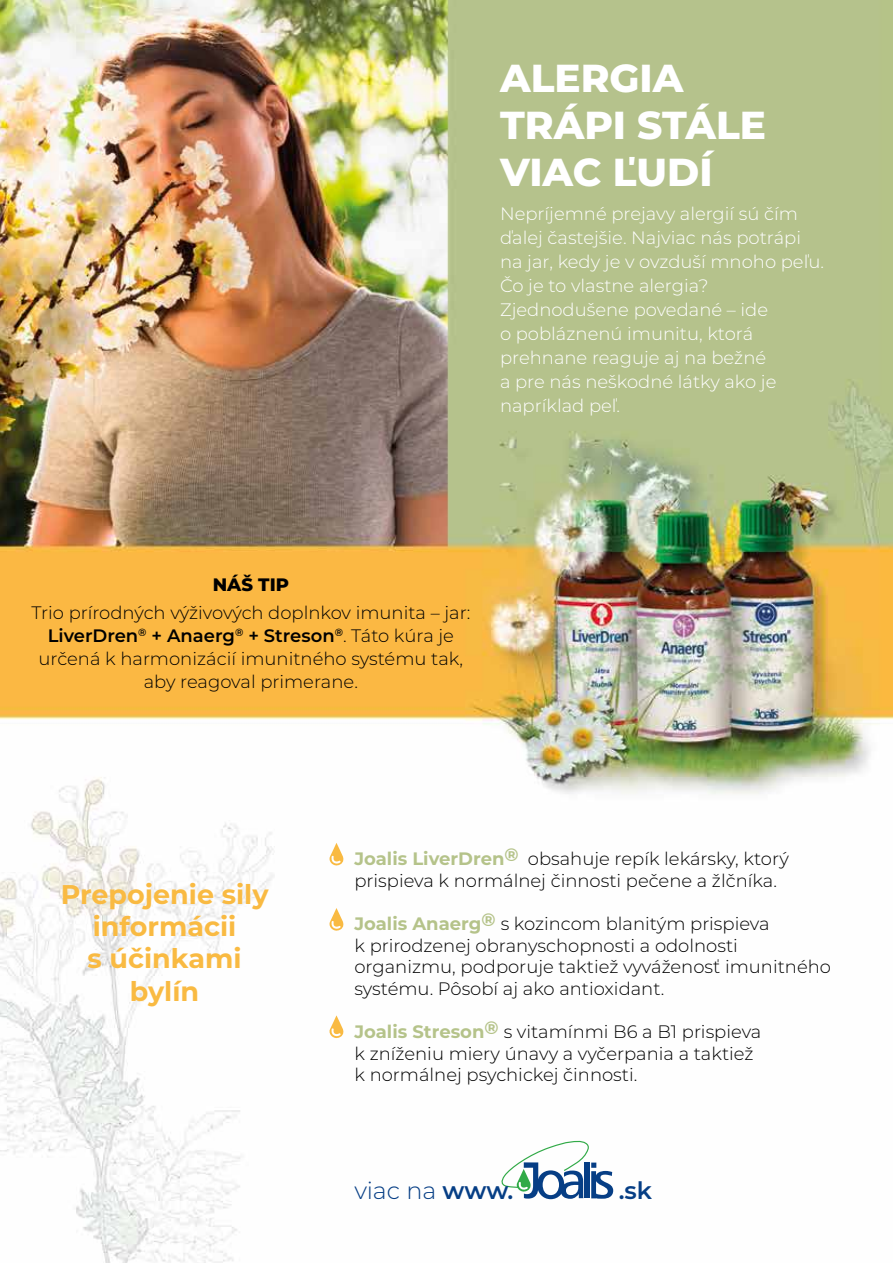
<style>
.page{position:relative;width:893px;height:1263px;background:#fff}
.page>*{position:absolute;margin:0;border:0;box-sizing:border-box;transform-origin:0 0}
.t1{font:800 39px/46.8px "Montserrat";color:#fff}
.t2{font:700 27px/32.4px "Montserrat";color:#f9ba42;text-align:center}
.t3{font:300 24px "Montserrat";color:#063e85}
.t4{font:600 24px "Montserrat";color:#063e85}
.t5{font:300 18px/21.6px "Montserrat";color:#000}
.t6{font:300 18px/24px "Montserrat";color:#fff}
.t7{font:800 18px "Montserrat";color:#000}
.s1{font-weight:600}
.s2{font-weight:700;color:#b5c38a}
</style>
<div class="page">
<img style="left:0;top:0;width:893px;height:1263px">
<svg style="left:500px;top:1139px;width:113px;height:60px"></svg>
<svg style="left:328px;top:843px;width:16px;height:24px"></svg>
<svg style="left:328px;top:908px;width:16px;height:24px"></svg>
<svg style="left:328px;top:1015px;width:16px;height:24px"></svg>
<h1 class="t1" style="left:500px;top:53px;width:268px">ALERGIA<br>TRÁPI STÁLE<br>VIAC ĽUDÍ</h1>
<p class="t6" style="left:500px;top:201px;width:326px">Nepríjemné prejavy alergií sú čím ďalej častejšie. Najviac nás potrápi na jar, kedy je v ovzduší mnoho peľu.<br>Čo je to vlastne alergia?<br>Zjednodušene povedané – ide<br>o pobláznenú imunitu, ktorá prehnane reaguje aj na bežné<br>a pre nás neškodné látky ako je napríklad peľ.</p>
<p class="t7" style="left:213px;top:571px;width:78px">NÁŠ TIP</p>
<p class="t5" style="left:31px;top:600px;width:440px;line-height:23.1px;text-align:center">Trio prírodných výživových doplnkov imunita – jar:<br><span class="s1">LiverDren</span><sup>®</sup> <span class="s1">+ Anaerg</span><sup>®</sup> <span class="s1">+ Streson</span><sup>®</sup>. Táto kúra je určená k harmonizácií imunitného systému tak, aby reagoval primerane.</p>
<h2 class="t2" style="left:61px;top:876px;width:209px">Prepojenie sily informácii<br>s účinkami bylín</h2>
<p class="t5" style="left:354px;top:847px;width:436px"><span class="s2">Joalis LiverDren</span><sup>®</sup> obsahuje repík lekársky, ktorý prispieva k normálnej činnosti pečene a žlčníka.</p>
<p class="t5" style="left:354px;top:912px;width:478px"><span class="s2">Joalis Anaerg</span><sup>®</sup> s kozincom blanitým prispieva<br>k prirodzenej obranyschopnosti a odolnosti organizmu, podporuje taktiež vyváženosť imunitného systému. Pôsobí aj ako antioxidant.</p>
<p class="t5" style="left:354px;top:1020px;width:408px"><span class="s2">Joalis Streson</span><sup>®</sup> s vitamínmi B6 a B1 prispieva k zníženiu miery únavy a vyčerpania a taktiež k normálnej psychickej činnosti.</p>
<h3 class="t3" style="left:354px;top:1174px;width:160px">viac na <span class="s1">www.</span></h3>
<h3 class="t4" style="left:619px;top:1173px;width:35px">.sk</h3>
</div>
